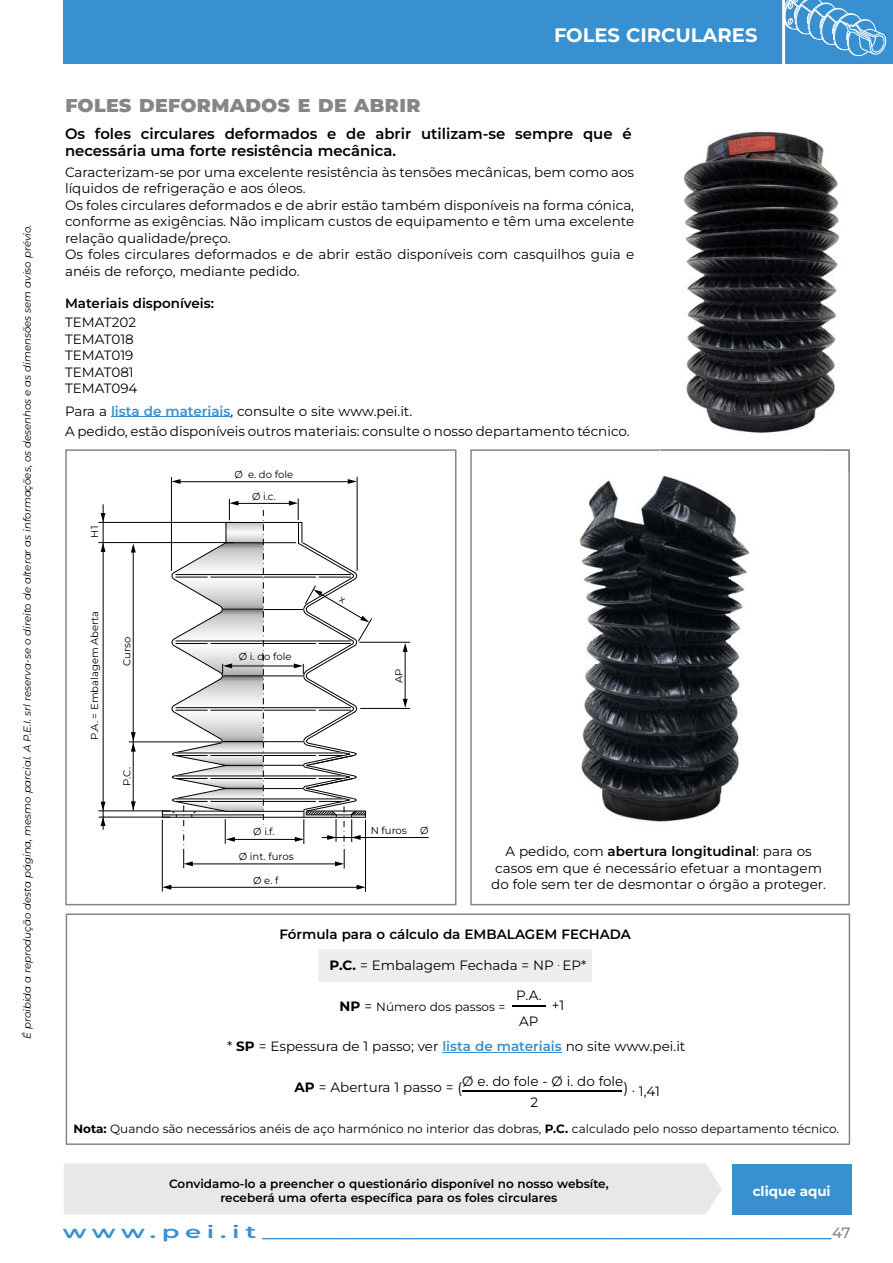
<style>
.page{position:relative;width:893px;height:1263px;background:#fff}
.page>*{position:absolute;margin:0;border:0;box-sizing:border-box;transform-origin:0 0}
.t1{font:800 22.5px "Montserrat";color:#868686}
.t2{font:700 19.5px "Montserrat Roman";color:#fff}
.t3{font:600 17.25px "Montserrat";color:#3890d0;scale:1.5 1}
.t4{font:600 15px/16.5px "Montserrat";color:#000}
.t5{font:500 15px "Montserrat";color:#868686}
.t6{font:13.5px/16.5px "Montserrat Roman";color:#000}
.t7{font:600 13.5px "Montserrat";color:#000}
.t8{font:700 13.5px "Montserrat Roman";color:#fff}
.t9{font:12px "Montserrat Roman";color:#000}
.t10{font:600 12px/14.4px "Montserrat";color:#000;text-align:center}
.t11{font:italic 10.2px "Montserrat";color:#000}
.t12{font:100 10.05px "Montserrat";color:#000}
.s1{font-family:"Montserrat";font-weight:600;color:#3890d0}
.s2{font-family:"Montserrat Roman";font-weight:400}
.s3{font-weight:700}
.s4{font-weight:700;font-size:13.5px}
.s5{font-size:13.5px}
.s6{font-size:14.7px}
</style>
<div class="page">
<div style="left:64px;top:0;width:829px;height:64px;background:#3890d0"></div>
<svg style="left:782px;top:0;width:105px;height:64px"></svg>
<div style="left:732px;top:1164px;width:119px;height:50px;background:#3890d0"></div>
<div style="left:64px;top:1163px;width:658px;height:51px;background:#e8e8e8"></div>
<svg style="left:470px;top:449px;width:380px;height:456px"></svg>
<hr style="left:111px;top:417px;width:119px;height:1px;background:#3890d0">
<svg style="left:65px;top:449px;width:391px;height:456px"></svg>
<img style="left:683px;top:131px;width:157px;height:302px">
<img style="left:661px;top:449px;width:189px;height:23px">
<svg style="left:66px;top:913px;width:784px;height:232px"></svg>
<div style="left:319px;top:949px;width:273px;height:33px;background:#eee"></div>
<hr style="left:442px;top:1053px;width:120px;height:1px;background:#3890d0">
<hr style="left:513px;top:1006px;width:33px;height:1px;background:#000">
<hr style="left:462px;top:1090px;width:160px;height:1px;background:#000">
<svg style="left:170px;top:499px;width:202px;height:369px"></svg>
<p class="t11" style="left:21px;top:1039px;width:816px;rotate:-90deg">É proibida a reprodução desta página, mesmo parcial. A P.E.I. srl reserva-se o direito de alterar as informações, os desenhos e as dimensões sem aviso prévio.</p>
<h1 class="t1" style="left:65px;top:90px;width:357px">foles deformados e de abrir</h1>
<h2 class="t2" style="left:554px;top:23px;width:205px">FOLES CIRCULARES</h2>
<p class="t4" style="left:65px;top:125px;width:568px">Os foles circulares deformados e de abrir utilizam-se sempre que é necessária uma forte resistência mecânica.</p>
<p class="t6" style="left:65px;top:163px;width:571px">Caracterizam-se por uma excelente resistência às tensões mecânicas, bem como aos líquidos de refrigeração e aos óleos.<br>Os foles circulares deformados e de abrir estão também disponíveis na forma cónica, conforme as exigências. Não implicam custos de equipamento e têm uma excelente relação qualidade/preço.<br>Os foles circulares deformados e de abrir estão disponíveis com casquilhos guia e anéis de reforço, mediante pedido.</p>
<p class="t7" style="left:65px;top:295px;width:151px">Materiais disponíveis:</p>
<p class="t6" style="left:65px;top:314px;width:74px">TEMAT202<br>TEMAT018<br>TEMAT019<br>TEMAT081<br>TEMAT094</p>
<p class="t6" style="left:65px;top:400px;width:566px;line-height:20.7px">Para a <span class="s1">lista de materiais</span>, consulte o site www.pei.it.<br>A pedido, estão disponíveis outros materiais: consulte o nosso departamento técnico.</p>
<p class="t12" style="left:234px;top:468px;width:60px">Ø e. do fole</p>
<p class="t12" style="left:88px;top:538px;width:13px;rotate:-90deg">H1</p>
<p class="t12" style="left:88px;top:740px;width:131px;rotate:-90deg">P.A. = Embalagem Aberta</p>
<p class="t12" style="left:121px;top:666px;width:31px;rotate:-90deg">Curso</p>
<p class="t12" style="left:121px;top:786px;width:20px;rotate:-90deg">P.C.</p>
<p class="t12" style="left:252px;top:491px;width:25px">Ø i.c.</p>
<p class="t12" style="left:239px;top:650px;width:54px">Ø i. do fole</p>
<p class="t12" style="left:253px;top:825px;width:23px">Ø i.f.</p>
<p class="t12" style="left:239px;top:850px;width:56px">Ø int. furos</p>
<p class="t12" style="left:253px;top:874px;width:27px">Ø e. f</p>
<p class="t12" style="left:393px;top:683px;width:16px;rotate:-90deg">AP</p>
<p class="t12" style="left:371px;top:825px;width:38px">N furos</p>
<p class="t12" style="left:420px;top:825px;width:10px">Ø</p>
<p class="t7" style="left:505px;top:843px;width:308px"><span class="s2">A pedido, com</span> abertura longitudinal<span class="s2">: para os</span></p>
<p class="t6" style="left:491px;top:860px;width:336px;text-align:center">casos em que é necessário efetuar a montagem do fole sem ter de desmontar o órgão a proteger.</p>
<p class="t7" style="left:279px;top:926px;width:353px">Fórmula para o cálculo da EMBALAGEM FECHADA</p>
<p class="t6" style="left:330px;top:957px;width:258px"><span class="s3">P.C.</span> = Embalagem Fechada = NP <sup>.</sup> EP*</p>
<p class="t9" style="left:340px;top:999px;width:167px"><span class="s4">NP</span> <span class="s5">=</span> Número dos passos =</p>
<p class="t6" style="left:516px;top:987px;width:27px">P.A.</p>
<p class="t6" style="left:519px;top:1013px;width:21px">AP</p>
<p class="t6" style="left:552px;top:997px;width:14px">+1</p>
<p class="t6" style="left:227px;top:1038px;width:460px">* <span class="s3">SP</span> = Espessura de 1 passo; ver <span class="s1">lista de materiais</span> no site www.pei.it</p>
<p class="t6" style="left:462px;top:1073px;width:163px">Ø e. do fole - Ø i. do fole</p>
<p class="t6" style="left:295px;top:1079px;width:169px"><span class="s3">AP</span> = Abertura 1 passo = <span class="s6">(</span></p>
<p class="t6" style="left:623px;top:1083px;width:38px"><sup>)</sup> . 1,41</p>
<p class="t6" style="left:531px;top:1094px;width:9px">2</p>
<p class="t9" style="left:73px;top:1122px;width:767px"><span class="s3">Nota:</span> Quando são necessários anéis de aço harmónico no interior das dobras, <span class="s3">P.C.</span> calculado pelo nosso departamento técnico.</p>
<p class="t10" style="left:169px;top:1177px;width:441px">Convidamo-lo a preencher o questionário disponível no nosso websíte, receberá uma oferta específica para os foles circulares</p>
<p class="t8" style="left:753px;top:1183px;width:80px">clique aqui</p>
<p class="t3" style="left:63px;top:1221px;width:514px">w w w . p e i . i t __________________________________________________________________</p>
<p class="t5" style="left:832px;top:1223px;width:20px">47</p>
</div>
